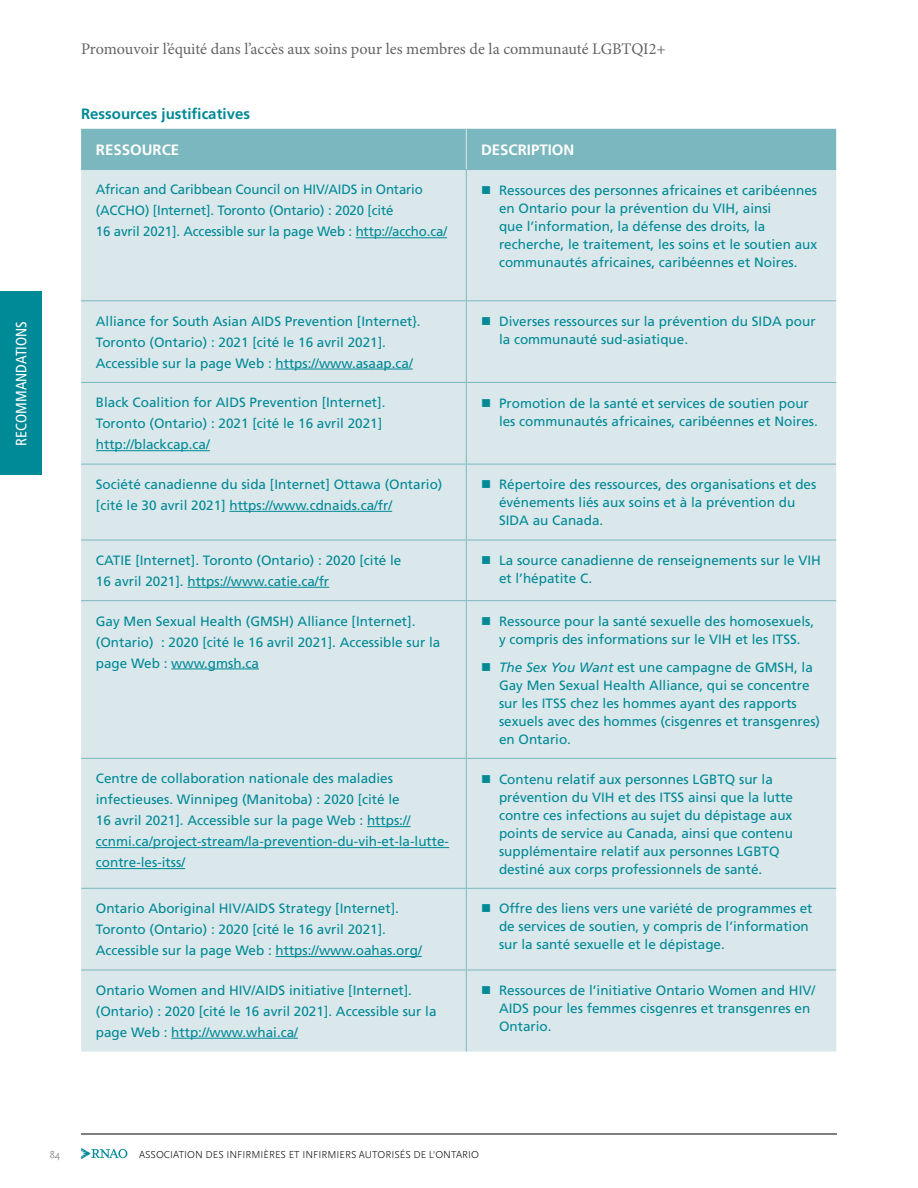
<style>
.page{position:relative;width:918px;height:1188px;background:#fff}
.page>*{position:absolute;margin:0;border:0;box-sizing:border-box;transform-origin:0 0}
.t1{font:16.2px "Minion Pro";letter-spacing:-.005em;color:#636466}
.t2{font:700 15px "Frutiger LT Std";color:#008996}
.t3{font:700 15px "Frutiger LT Std";color:#fff}
.t4{font:condensed 15px "Frutiger LT Std";color:#fff}
.t5{font:13.5px/18px "Frutiger LT Std";color:#008996}
.t6{font:300 10.5px "Scala Sans OT";color:#000}
.t7{font:300 10.5px "Scala Sans OT";color:#636466}
.s1{font-style:italic}
</style>
<div class="page">
<svg style="left:81px;top:1148px;width:46px;height:11px"></svg>
<hr style="left:81px;top:1134px;width:756px;height:1px;background:#000">
<div style="left:0;top:292px;width:42px;height:183px;background:#008996"></div>
<div style="left:81px;top:129px;width:755px;height:40px;background:#7bb7be"></div>
<div style="left:81px;top:170px;width:755px;height:882px;background:#dae8eb"></div>
<hr style="left:81px;top:169px;width:385px;height:1px;background:#7bb7be">
<hr style="left:466px;top:169px;width:370px;height:1px;background:#7bb7be">
<hr style="left:466px;top:170px;width:1px;height:130px;background:#7bb7be">
<hr style="left:81px;top:300px;width:385px;height:1px;background:#7bb7be">
<hr style="left:466px;top:300px;width:370px;height:1px;background:#7bb7be">
<hr style="left:466px;top:301px;width:1px;height:81px;background:#7bb7be">
<hr style="left:81px;top:382px;width:385px;height:1px;background:#7bb7be">
<hr style="left:466px;top:382px;width:370px;height:1px;background:#7bb7be">
<hr style="left:466px;top:383px;width:1px;height:81px;background:#7bb7be">
<hr style="left:81px;top:464px;width:385px;height:1px;background:#7bb7be">
<hr style="left:466px;top:464px;width:370px;height:1px;background:#7bb7be">
<hr style="left:466px;top:464px;width:1px;height:76px;background:#7bb7be">
<hr style="left:81px;top:540px;width:385px;height:1px;background:#7bb7be">
<hr style="left:466px;top:540px;width:370px;height:1px;background:#7bb7be">
<hr style="left:466px;top:540px;width:1px;height:60px;background:#7bb7be">
<hr style="left:81px;top:600px;width:385px;height:1px;background:#7bb7be">
<hr style="left:466px;top:600px;width:370px;height:1px;background:#7bb7be">
<hr style="left:466px;top:601px;width:1px;height:157px;background:#7bb7be">
<hr style="left:81px;top:758px;width:385px;height:1px;background:#7bb7be">
<hr style="left:466px;top:758px;width:370px;height:1px;background:#7bb7be">
<hr style="left:466px;top:759px;width:1px;height:129px;background:#7bb7be">
<hr style="left:81px;top:888px;width:385px;height:1px;background:#7bb7be">
<hr style="left:466px;top:888px;width:370px;height:1px;background:#7bb7be">
<hr style="left:466px;top:889px;width:1px;height:81px;background:#7bb7be">
<hr style="left:81px;top:970px;width:385px;height:1px;background:#7bb7be">
<hr style="left:466px;top:970px;width:370px;height:1px;background:#7bb7be">
<hr style="left:466px;top:970px;width:1px;height:82px;background:#7bb7be">
<hr style="left:466px;top:129px;width:1px;height:40px;background:#dae8eb">
<hr style="left:356px;top:237px;width:91px;height:1px;background:#008996">
<hr style="left:276px;top:369px;width:137px;height:1px;background:#008996">
<hr style="left:96px;top:450px;width:114px;height:1px;background:#008996">
<hr style="left:229px;top:511px;width:163px;height:1px;background:#008996">
<hr style="left:187px;top:587px;width:142px;height:1px;background:#008996">
<hr style="left:171px;top:669px;width:88px;height:1px;background:#008996">
<hr style="left:367px;top:826px;width:44px;height:1px;background:#008996">
<hr style="left:96px;top:847px;width:353px;height:1px;background:#008996">
<hr style="left:96px;top:868px;width:89px;height:1px;background:#008996">
<hr style="left:276px;top:956px;width:146px;height:1px;background:#008996">
<hr style="left:171px;top:1038px;width:127px;height:1px;background:#008996">
<p class="t4" style="left:13px;top:446px;width:126px;rotate:-90deg">RECOMMANDATIONS</p>
<p class="t1" style="left:81px;top:38px;width:586px">Promouvoir l’équité dans l’accès aux soins pour les membres de la communauté LGBTQI2+</p>
<p class="t2" style="left:81px;top:105px;width:170px">Ressources justificatives</p>
<p class="t3" style="left:96px;top:141px;width:85px">RESSOURCE</p>
<p class="t3" style="left:481px;top:141px;width:95px">DESCRIPTION</p>
<p class="t5" style="left:96px;top:179px;width:353px;line-height:21px">African and Caribbean Council on HIV/AIDS in Ontario (ACCHO) [Internet]. Toronto (Ontario) : 2020 [cité<br>16 avril 2021]. Accessible sur la page Web : http://accho.ca/</p>
<p class="t5" style="left:499px;top:181px;width:320px;text-indent:-18px">■ Ressources des personnes africaines et caribéennes en Ontario pour la prévention du VIH, ainsi<br>que l’information, la défense des droits, la recherche, le traitement, les soins et le soutien aux communautés africaines, caribéennes et Noires.</p>
<p class="t5" style="left:96px;top:311px;width:326px;line-height:21px">Alliance for South Asian AIDS Prevention [Internet}.<br>Toronto (Ontario) : 2021 [cité le 16 avril 2021].<br>Accessible sur la page Web : https://www.asaap.ca/</p>
<p class="t5" style="left:499px;top:312px;width:318px;text-indent:-18px">■ Diverses ressources sur la prévention du SIDA pour la communauté sud-asiatique.</p>
<p class="t5" style="left:96px;top:392px;width:291px;line-height:21px">Black Coalition for AIDS Prevention [Internet].<br>Toronto (Ontario) : 2021 [cité le 16 avril 2021] http://blackcap.ca/</p>
<p class="t5" style="left:499px;top:394px;width:320px;text-indent:-18px">■ Promotion de la santé et services de soutien pour les communautés africaines, caribéennes et Noires.</p>
<p class="t5" style="left:96px;top:474px;width:348px;line-height:21px">Société canadienne du sida [Internet] Ottawa (Ontario) [cité le 30 avril 2021] https://www.cdnaids.ca/fr/</p>
<p class="t5" style="left:499px;top:476px;width:319px;text-indent:-18px">■ Répertoire des ressources, des organisations et des événements liés aux soins et à la prévention du<br>SIDA au Canada.</p>
<p class="t5" style="left:96px;top:550px;width:307px;line-height:21px">CATIE [Internet]. Toronto (Ontario) : 2020 [cité le<br>16 avril 2021]. https://www.catie.ca/fr</p>
<p class="t5" style="left:499px;top:552px;width:323px;text-indent:-18px">■ La source canadienne de renseignements sur le VIH et l’hépatite C.</p>
<p class="t5" style="left:96px;top:610px;width:346px;line-height:21px">Gay Men Sexual Health (GMSH) Alliance [Internet]. (Ontario) : 2020 [cité le 16 avril 2021]. Accessible sur la page Web : www.gmsh.ca</p>
<p class="t5" style="left:481px;top:612px;width:335px;text-align:center">■ Ressource pour la santé sexuelle des homosexuels, y compris des informations sur le VIH et les ITSS.</p>
<p class="t5" style="left:499px;top:658px;width:323px;text-indent:-18px">■ <span class="s1">The Sex You Want</span> est une campagne de GMSH, la Gay Men Sexual Health Alliance, qui se concentre sur les ITSS chez les hommes ayant des rapports sexuels avec des hommes (cisgenres et transgenres) en Ontario.</p>
<p class="t5" style="left:96px;top:768px;width:355px;line-height:21px">Centre de collaboration nationale des maladies infectieuses. Winnipeg (Manitoba) : 2020 [cité le<br>16 avril 2021]. Accessible sur la page Web : https:// ccnmi.ca/project-stream/la-prevention-du-vih-et-la-lutte&shy;contre-les-itss/</p>
<p class="t5" style="left:499px;top:770px;width:296px;text-indent:-18px">■ Contenu relatif aux personnes LGBTQ sur la prévention du VIH et des ITSS ainsi que la lutte contre ces infections au sujet du dépistage aux points de service au Canada, ainsi que contenu supplémentaire relatif aux personnes LGBTQ destiné aux corps professionnels de santé.</p>
<p class="t5" style="left:96px;top:898px;width:327px;line-height:21px">Ontario Aboriginal HIV/AIDS Strategy [Internet].<br>Toronto (Ontario) : 2020 [cité le 16 avril 2021].<br>Accessible sur la page Web : https://www.oahas.org/</p>
<p class="t5" style="left:499px;top:900px;width:315px;text-indent:-18px">■ Offre des liens vers une variété de programmes et de services de soutien, y compris de l’information sur la santé sexuelle et le dépistage.</p>
<p class="t5" style="left:96px;top:980px;width:342px;line-height:21px">Ontario Women and HIV/AIDS initiative [Internet]. (Ontario) : 2020 [cité le 16 avril 2021]. Accessible sur la page Web : http://www.whai.ca/</p>
<p class="t5" style="left:499px;top:982px;width:318px;text-indent:-18px">■ Ressources de l’initiative Ontario Women and HIV/<br>AIDS pour les femmes cisgenres et transgenres en<br>Ontario.</p>
<p class="t7" style="left:50px;top:1148px;width:12px">84</p>
<p class="t6" style="left:139px;top:1148px;width:341px">ASSOCIATION DES INFIRMIÈRES ET INFIRMIERS AUTORISÉS DE L’ONTARIO</p>
</div>
